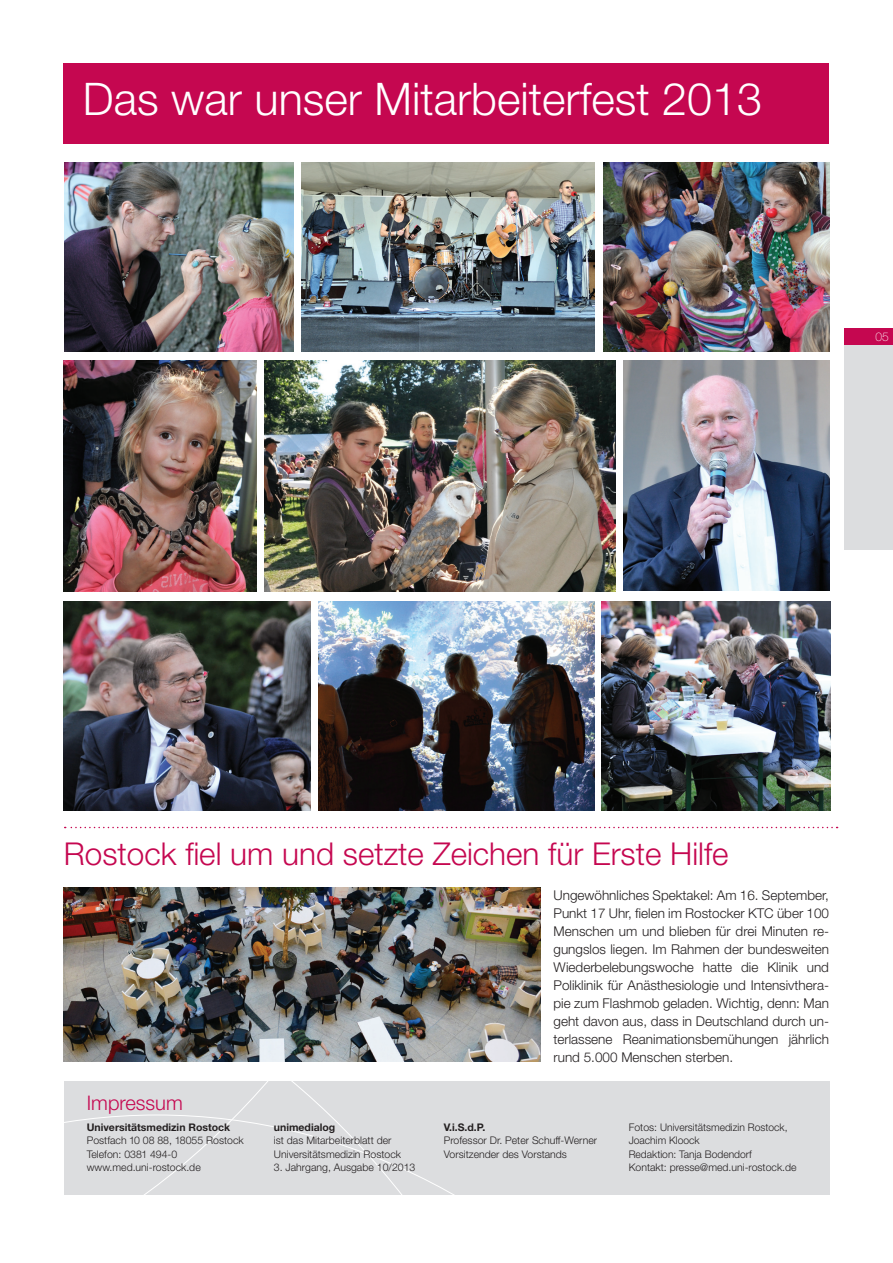
<style>
.page{position:relative;width:893px;height:1263px;background:#fff}
.page>*{position:absolute;margin:0;border:0;box-sizing:border-box;transform-origin:0 0}
.t1{font:300 45px "Helvetica Neue LT Pro";color:#fff}
.t2{font:300 31.5px "Helvetica Neue LT Std";color:#c50750}
.t3{font:300 20.1px "Helvetica Neue LT Std";color:#c50750}
.t4{font:300 13.5px/18px "Helvetica Neue LT Std";color:#231f20;text-align:justify}
.t5{font:100 12px "Helvetica Neue LT Pro";color:#fff}
.t6{font:300 10.5px/13.5px "Helvetica Neue LT Std";color:#231f20}
.t7{font:700 10.5px "Helvetica Neue LT Std";color:#231f20}
</style>
<div class="page">
<div style="left:845px;top:328px;width:47px;height:28px;background:#c50750"></div>
<div style="left:845px;top:346px;width:47px;height:204px;background:#dcdddf"></div>
<div style="left:65px;top:1081px;width:765px;height:113px;background:#dcdddf"></div>
<svg style="left:65px;top:1081px;width:388px;height:113px"></svg>
<div style="left:64px;top:63px;width:596px;height:81px;background:#c50750"></div>
<div style="left:660px;top:63px;width:169px;height:81px;background:#c50750"></div>
<svg style="left:65px;top:827px;width:773px;height:1px"></svg>
<img style="left:64px;top:888px;width:476px;height:173px">
<img style="left:64px;top:162px;width:229px;height:189px">
<img style="left:302px;top:162px;width:292px;height:189px">
<img style="left:623px;top:360px;width:206px;height:230px">
<img style="left:604px;top:162px;width:225px;height:189px">
<img style="left:64px;top:602px;width:246px;height:208px">
<img style="left:319px;top:602px;width:275px;height:208px">
<img style="left:265px;top:360px;width:350px;height:231px">
<img style="left:602px;top:602px;width:228px;height:208px">
<img style="left:64px;top:360px;width:192px;height:231px">
<h1 class="t1" style="left:83px;top:71px;width:681px">Das war unser Mitarbeiterfest 2013</h1>
<p class="t5" style="left:875px;top:330px;width:15px">05</p>
<h2 class="t2" style="left:64px;top:835px;width:666px">Rostock fiel um und setzte Zeichen für Erste Hilfe</h2>
<h3 class="t3" style="left:87px;top:1091px;width:98px">Impressum</h3>
<p class="t7" style="left:87px;top:1120px;width:145px">Universitätsmedizin Rostock</p>
<p class="t6" style="left:87px;top:1133px;width:158px">Postfach 10 08 88, 18055 Rostock<br>Telefon: 0381 494-0 www.med.uni-rostock.de</p>
<p class="t7" style="left:274px;top:1120px;width:63px">unimedialog</p>
<p class="t6" style="left:274px;top:1133px;width:129px">ist das Mitarbeiterblatt der<br>Universitätsmedizin Rostock</p>
<p class="t6" style="left:274px;top:1160px;width:143px">3. Jahrgang, Ausgabe 10/2013</p>
<p class="t4" style="left:554px;top:886px;width:277px">Ungewöhnliches Spektakel: Am 16. September, Punkt 17 Uhr, fielen im Rostocker KTC über 100<br>Menschen um und blieben für drei Minuten re&shy;gungslos liegen. Im Rahmen der bundesweiten Wiederbelebungswoche hatte die Klinik und Poliklinik für Anästhesiologie und Intensivthera&shy;pie zum Flashmob geladen. Wichtig, denn: Man geht davon aus, dass in Deutschland durch un&shy;terlassene Reanimationsbemühungen jährlich rund 5.000 Menschen sterben.</p>
<p class="t7" style="left:444px;top:1120px;width:43px">V.i.S.d.P.</p>
<p class="t6" style="left:444px;top:1133px;width:155px">Professor Dr. Peter Schuff-Werner<br>Vorsitzender des Vorstands</p>
<p class="t6" style="left:629px;top:1120px;width:169px">Fotos: Universitätsmedizin Rostock,<br>Joachim Kloock<br>Redaktion: Tanja Bodendorf<br>Kontakt: presse@med.uni-rostock.de</p>
</div>
